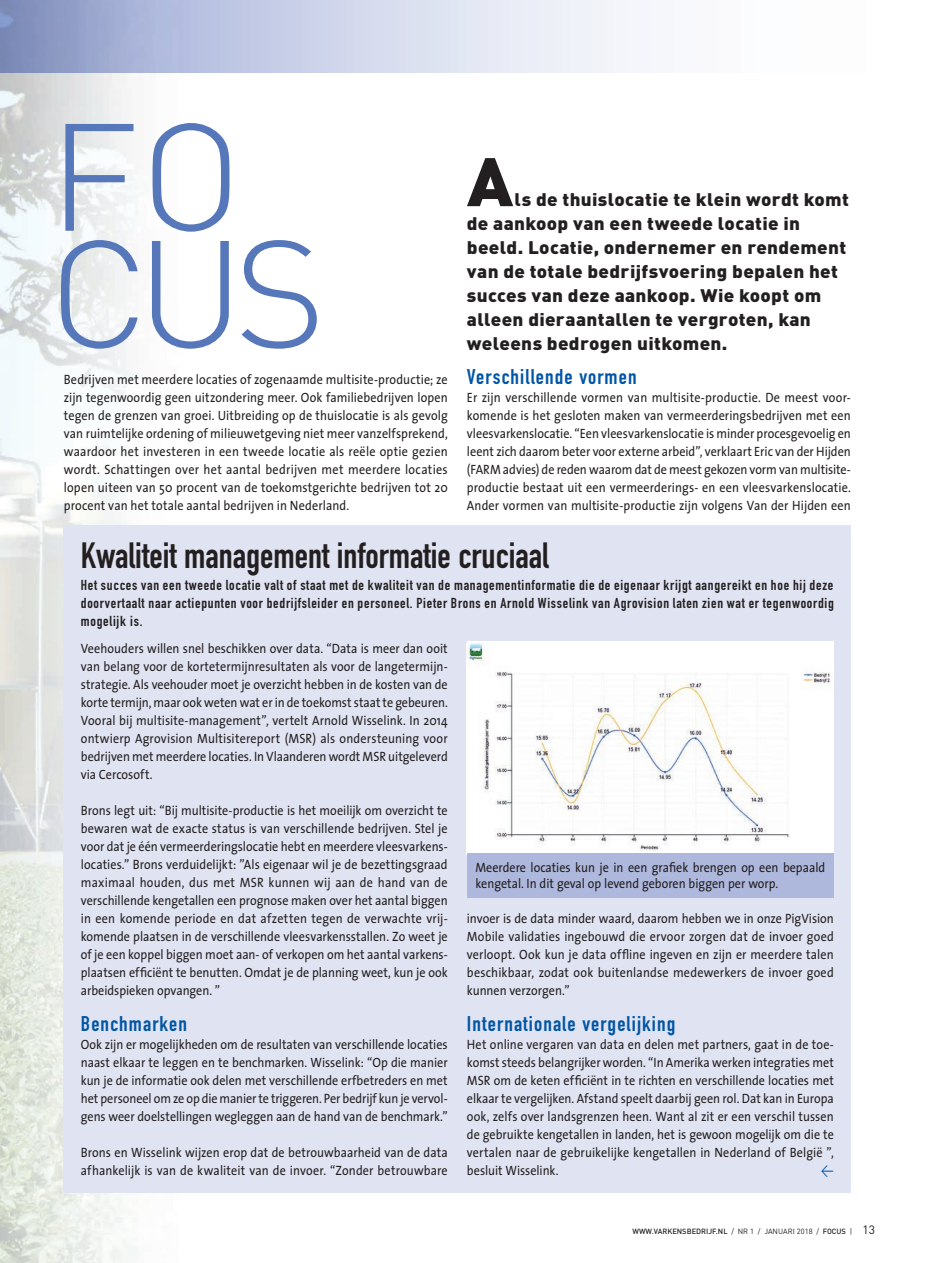
<style>
.page{position:relative;width:936px;height:1263px;background:#fff}
.page>*{position:absolute;margin:0;border:0;box-sizing:border-box;transform-origin:0 0}
.t1{font:300 150px/117px "DIN";color:#5677b9;scale:1.05 1}
.t2{font:900 67.5px "DIN";color:#231f20;scale:1.05 1}
.t3{font:36px "DIN Engschrift Std";color:#231f20}
.t4{font:21px "DIN Engschrift Std";letter-spacing:.05em;color:#0155a5;scale:1.05 1}
.t5{font:900 18px/24px "DIN";letter-spacing:.015em;color:#231f20;scale:1.05 1}
.t6{font:14.25px/18px "DIN Engschrift Std";letter-spacing:.05em;color:#231f20;text-align:justify;scale:1.05 1}
.t7{font:14.25px "DIN Regular Alternate";color:#0155a5;scale:.9 1}
.t8{font:13.5px/18px "The Sans";color:#231f20;text-align:justify;scale:.9 1}
.t9{font:500 7.5px "DIN";color:#231f20}
.s1{font-weight:400}
.s2{font-weight:400;font-size:12px}
</style>
<div class="page">
<img style="left:0;top:0;width:179px;height:1263px">
<div style="left:179px;top:0;width:756px;height:72px;background:linear-gradient(to right,#c1c9e5,#fff)"></div>
<div style="left:64px;top:525px;width:786px;height:668px;background:#e0e4f2"></div>
<img style="left:467px;top:644px;width:366px;height:209px">
<div style="left:467px;top:853px;width:366px;height:45px;background:#adb8dc"></div>
<h1 class="t1" style="left:48px;top:117px;width:266px">FO<br>CUS</h1>
<h2 class="t2" style="left:467px;top:137px;width:46px">A</h2>
<p class="t5" style="left:467px;top:187px;width:365px;text-indent:48px">ls de thuislocatie te klein wordt komt de aankoop van een tweede locatie in beeld. Locatie, ondernemer en rendement van de totale bedrijfsvoering bepalen het succes van deze aankoop. Wie koopt om alleen dieraantallen te vergroten, kan weleens bedrogen uitkomen.</p>
<p class="t8" style="left:64px;top:370px;width:428px">Bedrijven met meerdere locaties of zogenaamde multisite-productie; ze zijn tegenwoordig geen uitzondering meer. Ook familiebedrijven lopen tegen de grenzen van groei. Uitbreiding op de thuislocatie is als gevolg van ruimtelijke ordening of milieuwetgeving niet meer vanzelfsprekend, waardoor het investeren in een tweede locatie als reële optie gezien wordt. Schattingen over het aantal bedrijven met meerdere locaties lopen uiteen van 50 procent van de toekomstgerichte bedrijven tot 20 procent van het totale aantal bedrijven in Nederland.</p>
<h3 class="t4" style="left:467px;top:364px;width:163px">Verschillende vormen</h3>
<p class="t8" style="left:467px;top:388px;width:428px">Er zijn verschillende vormen van multisite-productie. De meest voor&shy;komende is het gesloten maken van vermeerderingsbedrijven met een vleesvarkenslocatie. “Een vleesvarkenslocatie is minder procesgevoelig en leent zich daarom beter voor externe arbeid”, verklaart Eric van der Hijden (FARM advies) de reden waarom dat de meest gekozen vorm van multisite&shy;productie bestaat uit een vermeerderings- en een vlees varkenslocatie.<br>Ander vormen van multisite-productie zijn volgens Van der Hijden een</p>
<h3 class="t3" style="left:81px;top:534px;width:469px">Kwaliteit management informatie cruciaal</h3>
<p class="t6" style="left:81px;top:576px;width:718px">Het succes van een tweede locatie valt of staat met de kwaliteit van de managementinformatie die de eigenaar krijgt aangereikt en hoe hij deze doorvertaalt naar actiepunten voor bedrijfsleider en personeel. Pieter Brons en Arnold Wisselink van Agrovision laten zien wat er tegenwoordig mogelijk is.</p>
<p class="t8" style="left:81px;top:639px;width:409px">Veehouders willen snel beschikken over data. “Data is meer dan ooit van belang voor de kortetermijnresultaten als voor de langetermijn&shy;strategie. Als veehouder moet je overzicht hebben in de kosten van de korte termijn, maar ook weten wat er in de toekomst staat te gebeuren.<br>Vooral bij multisite-management”, vertelt Arnold Wisselink. In 2014 ontwierp Agrovision Multisitereport (MSR) als ondersteuning voor bedrijven met meerdere locaties. In Vlaanderen wordt MSR uitgeleverd via Cercosoft.</p>
<p class="t8" style="left:81px;top:801px;width:409px">Brons legt uit: “Bij multisite-productie is het moeilijk om overzicht te bewaren wat de exacte status is van verschillende bedrijven. Stel je voor dat je één vermeerderingslocatie hebt en meerdere vleesvarkens&shy;locaties.” Brons verduidelijkt: ”Als eigenaar wil je de bezettingsgraad maximaal houden, dus met MSR kunnen wij aan de hand van de verschillende kengetallen een prognose maken over het aantal biggen in een komende periode en dat afzetten tegen de verwachte vrij&shy;komende plaatsen in de verschillende vleesvarkensstallen. Zo weet je of je een koppel biggen moet aan- of verkopen om het aantal varkens&shy;plaatsen efficiënt te benutten. Omdat je de planning weet, kun je ook arbeidspieken opvangen. ”</p>
<h3 class="t4" style="left:81px;top:1011px;width:102px">Benchmarken</h3>
<p class="t8" style="left:81px;top:1035px;width:409px">Ook zijn er mogelijkheden om de resultaten van verschillende locaties naast elkaar te leggen en te benchmarken. Wisselink: “Op die manier kun je de informatie ook delen met verschillende erfbetreders en met het personeel om ze op die manier te triggeren. Per bedrijf kun je vervol&shy;gens weer doelstellingen wegleggen aan de hand van de benchmark.”</p>
<p class="t8" style="left:81px;top:1143px;width:409px">Brons en Wisselink wijzen erop dat de betrouwbaarheid van de data afhankelijk is van de kwaliteit van de invoer. “Zonder betrouwbare</p>
<p class="t8" style="left:475px;top:859px;width:390px;line-height:16.2px">Meerdere locaties kun je in een grafiek brengen op een bepaald kengetal. In dit geval op levend geboren biggen per worp.</p>
<p class="t8" style="left:467px;top:909px;width:409px">invoer is de data minder waard, daarom hebben we in onze PigVision Mobile validaties ingebouwd die ervoor zorgen dat de invoer goed verloopt. Ook kun je data offline ingeven en zijn er meerdere talen beschikbaar, zodat ook buitenlandse medewerkers de invoer goed kunnen verzorgen.”</p>
<h3 class="t4" style="left:467px;top:1011px;width:200px">Internationale vergelijking</h3>
<p class="t8" style="left:467px;top:1035px;width:409px">Het online vergaren van data en delen met partners, gaat in de toe&shy;komst steeds belangrijker worden. “In Amerika werken integraties met MSR om de keten efficiënt in te richten en verschillende locaties met elkaar te vergelijken. Afstand speelt daarbij geen rol. Dat kan in Europa ook, zelfs over landsgrenzen heen. Want al zit er een verschil tussen de gebruikte kengetallen in landen, het is gewoon mogelijk om die te vertalen naar de gebruikelijke kengetallen in Nederland of België ”, besluit Wisselink.</p>
<p class="t7" style="left:820px;top:1160px;width:16px">&lt;</p>
<p class="t9" style="left:632px;top:1226px;width:244px">WWW.VARKENSBEDRIJF.NL <span class="s1">/ NR 1 / JANUARI 2018 /</span> FOCUS <span class="s1">|</span> <span class="s2">13</span></p>
</div>
